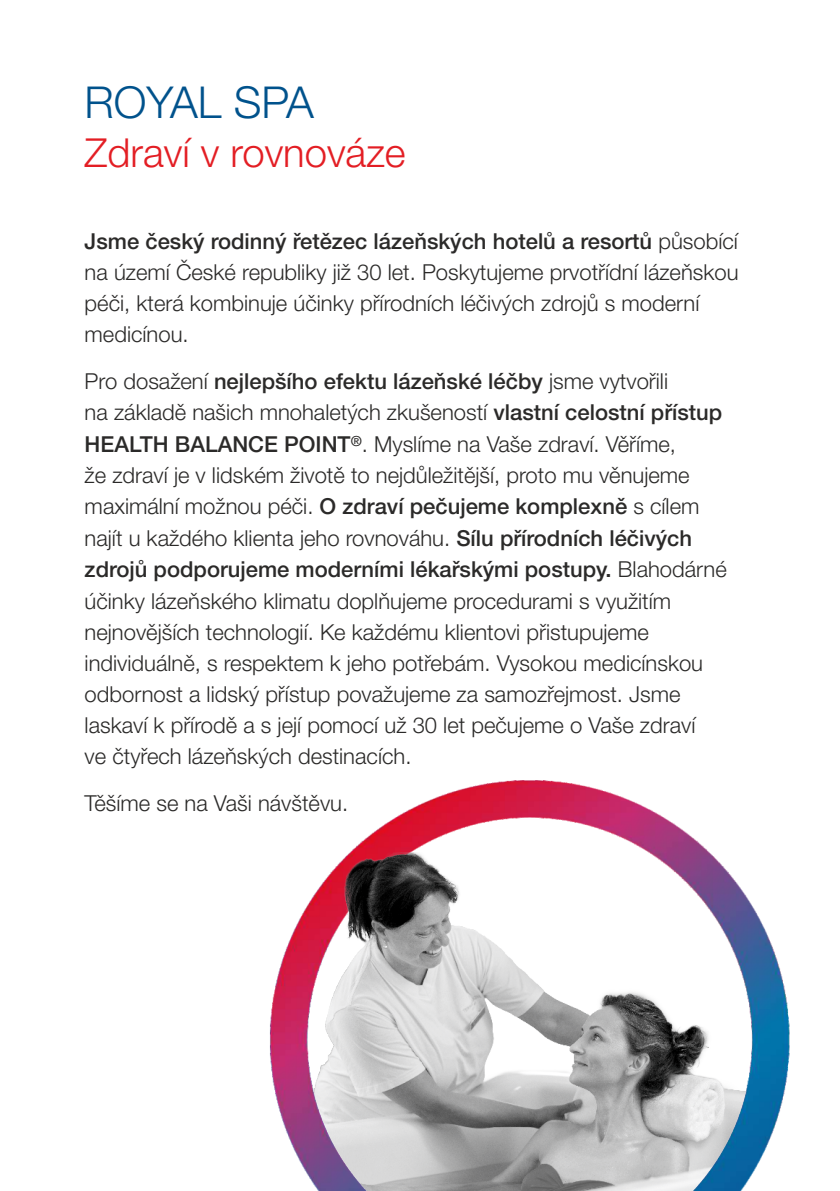
<style>
.page{position:relative;width:840px;height:1191px;background:#fff}
.page>*{position:absolute;margin:0;border:0;box-sizing:border-box;transform-origin:0 0}
.t1{font:300 44px "Helvetica Neue LT Pro";color:#00528c}
.t2{font:300 40px "Helvetica Neue LT Pro";color:#e31e24}
.t3{font:300 22px/31.2px "Helvetica Neue LT Pro";color:#2b2a29}
.s1{font-weight:500}
</style>
<div class="page">
<img style="left:270px;top:780px;width:520px;height:396px">
<img style="left:307px;top:852px;width:444px;height:339px">
<h1 class="t1" style="left:84px;top:87px;width:231px">ROYAL SPA</h1>
<h2 class="t2" style="left:84px;top:138px;width:322px">Zdraví v rovnováze</h2>
<p class="t3" style="left:85px;top:228px;width:655px"><span class="s1">Jsme český rodinný řetězec lázeňských hotelů a resortů</span> působící na území České republiky již 30 let. Poskytujeme prvotřídní lázeňskou péči, která kombinuje účinky přírodních léčivých zdrojů s moderní medicínou.</p>
<p class="t3" style="left:85px;top:369px;width:643px">Pro dosažení <span class="s1">nejlepšího efektu lázeňské léčby</span> jsme vytvořili<br>na základě našich mnohaletých zkušeností <span class="s1">vlastní celostní přístup HEALTH BALANCE POINT</span><sup>®</sup>. Myslíme na Vaše zdraví. Věříme,<br>že zdraví je v lidském životě to nejdůležitější, proto mu věnujeme maximální možnou péči. <span class="s1">O zdraví pečujeme komplexně</span> s cílem najít u každého klienta jeho rovnováhu. <span class="s1">Sílu přírodních léčivých zdrojů podporujeme moderními lékařskými postupy.</span> Blahodárné účinky lázeňského klimatu doplňujeme procedurami s využitím nejnovějších technologií. Ke každému klientovi přistupujeme individuálně, s respektem k jeho potřebám. Vysokou medicínskou odbornost a lidský přístup považujeme za samozřejmost. Jsme laskaví k přírodě a s její pomocí už 30 let pečujeme o Vaše zdraví<br>ve čtyřech lázeňských destinacích.</p>
<p class="t3" style="left:85px;top:791px;width:265px">Těšíme se na Vaši návštěvu.</p>
</div>
